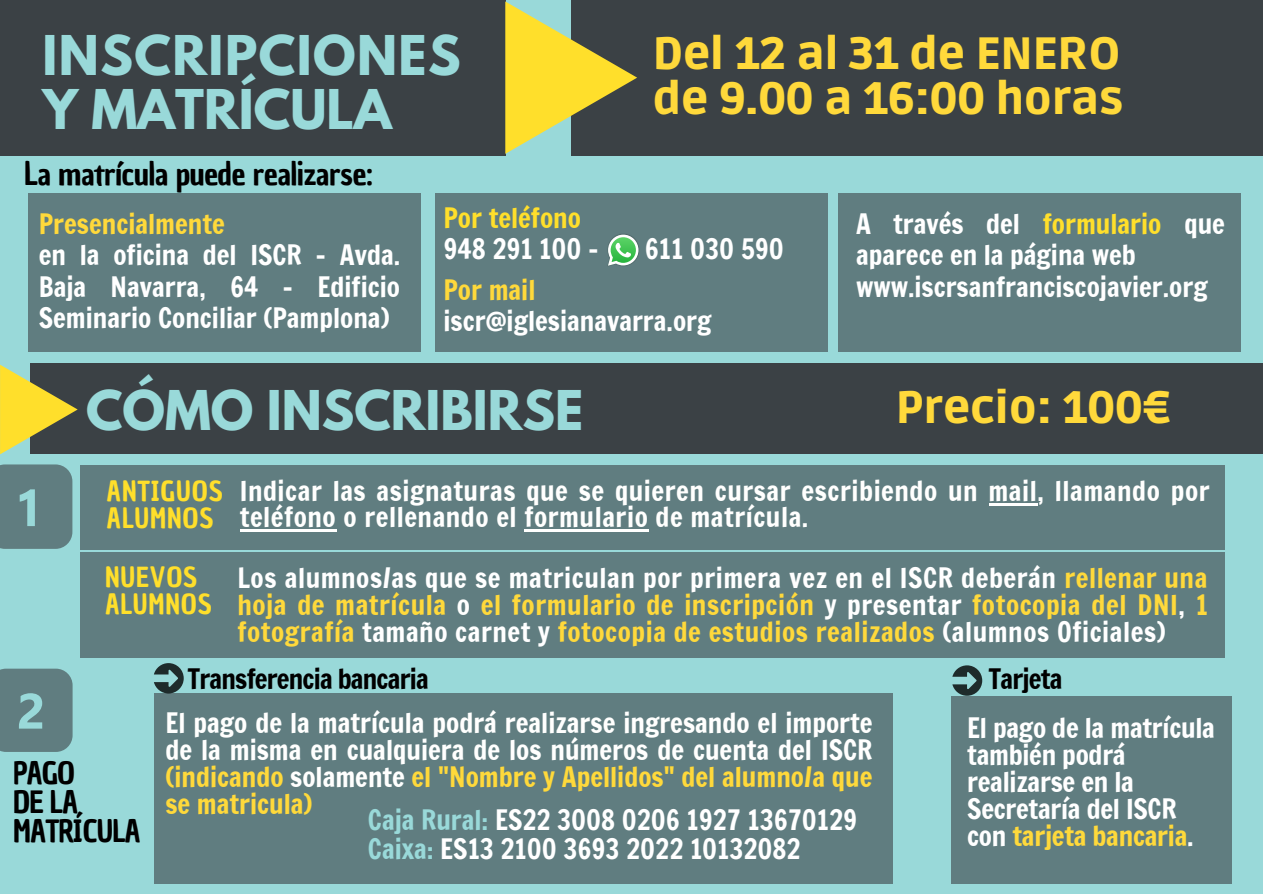
<style>
.page{position:relative;width:1263px;height:894px;background:#fff}
.page>*{position:absolute;margin:0;border:0;box-sizing:border-box;transform-origin:0 0}
.t1{font:700 48.45px "League Spartan";color:#99d9d9}
.t2{font:700 48.45px "League Spartan";letter-spacing:.03em;color:#99d9d9}
.t3{font:900 45px "Ruda";color:#ffd93b}
.t4{font:31.5px "Chau Philomene One";letter-spacing:-.02em;color:#000}
.t5{font:30px "Chau Philomene One";letter-spacing:-.03em;color:#000}
.t6{font:27px/27px "Francois One";color:#fff}
.t7{font:27px/27px "Francois One";letter-spacing:.02em;color:#fffffe}
.t8{font:27px/27px "Francois One";letter-spacing:.02em;color:#ffd93b;text-align:justify}
.t9{font:27px "Chau Philomene One";letter-spacing:.03em;color:#ffdf2b}
.t10{font:27px "Francois One";letter-spacing:-.03em;color:#000}
.t11{font:27px "Francois One";color:#ffd93b}
.t12{font:27px "Francois One";color:#ffdf2b}
.s1{color:#ffdf2b}
.s2{color:#fff}
.s3{color:#fffffe}
.s4{color:#ffd93b}
.s5{color:#99d9d9}
</style>
<div class="page">
<div style="left:0;top:0;width:1263px;height:893px;background:#99d9d9"></div>
<div style="left:0;top:0;width:505px;height:155px;background:#3b4145"></div>
<div style="left:571px;top:0;width:692px;height:155px;background:#3b4145"></div>
<div style="left:28px;top:193px;width:392px;height:159px;background:#607d80"></div>
<div style="left:435px;top:193px;width:392px;height:159px;background:#607d80"></div>
<img style="left:607px;top:245px;width:32px;height:10px">
<svg style="left:608px;top:234px;width:30px;height:32px"></svg>
<div style="left:31px;top:364px;width:1232px;height:89px;background:#3b4145"></div>
<div style="left:838px;top:193px;width:402px;height:158px;background:#607d80"></div>
<svg style="left:0;top:464px;width:72px;height:84px;background:#648486"></svg>
<div style="left:80px;top:552px;width:1145px;height:106px;background:#607d80"></div>
<div style="left:80px;top:465px;width:1145px;height:84px;background:#607d80"></div>
<svg style="left:0;top:668px;width:73px;height:83px;background:#668789"></svg>
<svg style="left:505px;top:1px;width:132px;height:153px"></svg>
<hr style="left:988px;top:503px;width:49px;height:2px;background:#fffffe">
<hr style="left:240px;top:529px;width:96px;height:2px;background:#fffffe">
<hr style="left:524px;top:529px;width:124px;height:2px;background:#fffffe">
<svg style="left:0;top:364px;width:78px;height:90px"></svg>
<div style="left:154px;top:693px;width:739px;height:190px;background:#607d80"></div>
<div style="left:951px;top:695px;width:280px;height:188px;background:#607d80"></div>
<svg style="left:952px;top:665px;width:30px;height:30px"></svg>
<svg style="left:154px;top:663px;width:30px;height:30px"></svg>
<p class="t2" style="left:42px;top:31px;width:420px">INSCRIPCIONES</p>
<p class="t1" style="left:42px;top:85px;width:351px">Y MATRÍCULA</p>
<p class="t4" style="left:24px;top:153px;width:350px">La matrícula puede realizarse:</p>
<p class="t11" style="left:39px;top:204px;width:187px">Presencialmente</p>
<p class="t6" style="left:39px;top:239px;width:363px;line-height:31.5px;text-align:justify">en la oficina del ISCR - Avda.<br>Baja Navarra, 64 - Edificio Seminario Conciliar (Pamplona)</p>
<p class="t3" style="left:653px;top:27px;width:469px">Del 12 al 31 de ENERO</p>
<p class="t3" style="left:653px;top:72px;width:472px">de 9.00 a 16:00 horas</p>
<p class="t12" style="left:444px;top:198px;width:139px">Por teléfono</p>
<p class="t6" style="left:444px;top:235px;width:157px">948 291 100 -</p>
<p class="t6" style="left:645px;top:235px;width:140px">611 030 590</p>
<p class="t6" style="left:856px;top:208px;width:370px;line-height:31.5px">A través del <span class="s1">formulario</span> que aparece en la página web</p>
<p class="t6" style="left:856px;top:273px;width:353px">www.iscrsanfranciscojavier.org</p>
<p class="t8" style="left:444px;top:276px;width:93px">Por mail</p>
<p class="t6" style="left:444px;top:307px;width:269px">iscr@iglesianavarra.org</p>
<p class="t1" style="left:86px;top:386px;width:499px">CÓMO INSCRIBIRSE</p>
<p class="t3" style="left:896px;top:381px;width:276px">Precio: 100€</p>
<p class="t9" style="left:107px;top:473px;width:118px">ANTIGUOS</p>
<p class="t9" style="left:107px;top:500px;width:108px">ALUMNOS</p>
<p class="t9" style="left:105px;top:559px;width:94px">NUEVOS</p>
<p class="t9" style="left:105px;top:586px;width:108px">ALUMNOS</p>
<p class="t7" style="left:240px;top:477px;width:971px;line-height:25.8px">Indicar las asignaturas que se quieren cursar escribiendo un mail, llamando por teléfono o rellenando el formulario de matrícula.</p>
<p class="t8" style="left:237px;top:564px;width:972px"><span class="s2">Los alumnos/as que se matriculan por primera vez en el ISCR deberán</span> rellenar una hoja de matrícula <span class="s3">o</span> el formulario de inscripción <span class="s2">y presentar</span> fotocopia del DNI<span class="s2">,</span> 1 fotografía <span class="s2">tamaño carnet y</span> fotocopia de estudios realizados <span class="s2">(alumnos Oficiales)</span></p>
<p class="t5" style="left:13px;top:752px;width:64px">PAGO</p>
<p class="t5" style="left:13px;top:781px;width:67px">DE LA</p>
<p class="t5" style="left:13px;top:811px;width:129px">MATRÍCULA</p>
<p class="t10" style="left:187px;top:659px;width:243px">Transferencia bancaria</p>
<p class="t7" style="left:165px;top:709px;width:709px;text-align:justify">El pago de la matrícula podrá realizarse ingresando el importe de la misma en cualquiera de los números de cuenta del ISCR <span class="s4">(indicando</span> solamente <span class="s4">el "Nombre y Apellidos" del alumno/a que se matricula)</span></p>
<p class="t6" style="left:368px;top:806px;width:491px"><span class="s5">Caja Rural:</span> ES22 3008 0206 1927 13670129</p>
<p class="t6" style="left:368px;top:835px;width:434px"><span class="s5">Caixa:</span> ES13 2100 3693 2022 10132082</p>
<p class="t10" style="left:988px;top:659px;width:75px">Tarjeta</p>
<p class="t6" style="left:967px;top:714px;width:249px">El pago de la matrícula también podrá realizarse en la<br>Secretaría del ISCR con <span class="s4">tarjeta bancaria</span>.</p>
</div>
